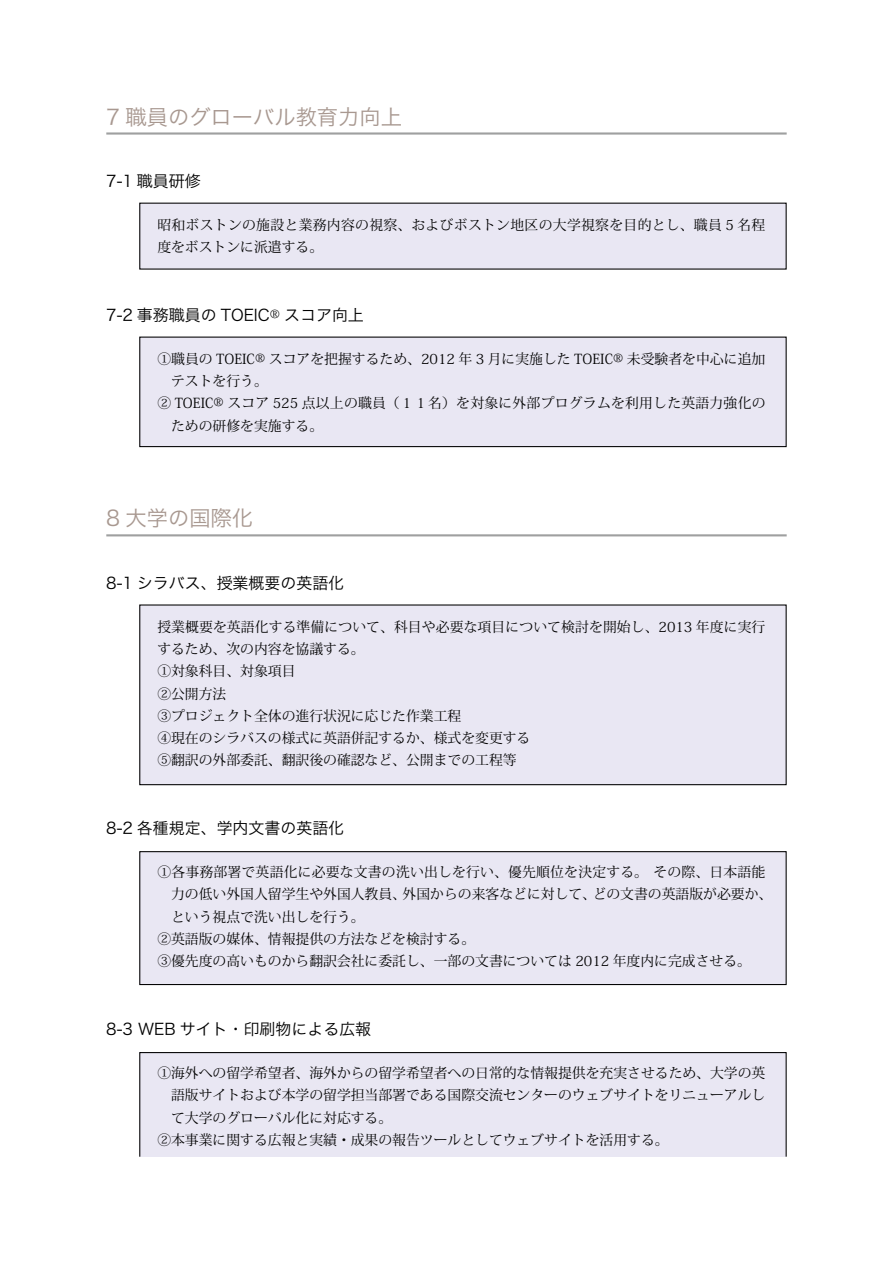
<style>
.page{position:relative;width:893px;height:1263px;background:#fff}
.page>*{position:absolute;margin:0;border:0;box-sizing:border-box;transform-origin:0 0}
.t1{font:21.3px "Hira Kaku Pro W3";color:#a89890}
.t2{font:15.9px "Hira Kaku Pro W3";color:#000}
.t3{font:13.8px/22.4px "Koz Min Pro";color:#000}
.t4{font:13.8px/22.4px "Koz Min Pro";letter-spacing:.025em;color:#000}
.s1{font-family:"Koz Min Pro";font-size:13.8px}
</style>
<div class="page">
<div style="left:140px;top:852px;width:646px;height:132px;background:#e9e7f3"></div>
<div style="left:139px;top:851px;width:648px;height:134px;border:1px solid #000"></div>
<div style="left:140px;top:337px;width:646px;height:110px;background:#e9e7f3"></div>
<div style="left:139px;top:337px;width:648px;height:110px;border:1px solid #000"></div>
<div style="left:140px;top:203px;width:646px;height:66px;background:#e9e7f3"></div>
<div style="left:140px;top:605px;width:646px;height:180px;background:#e9e7f3"></div>
<div style="left:139px;top:604px;width:648px;height:181px;border:1px solid #000"></div>
<div style="left:140px;top:1052px;width:646px;height:105px;background:#e9e7f3"></div>
<div style="left:139px;top:1052px;width:648px;height:105px;border:1px solid #000"></div>
<hr style="left:106px;top:534px;width:681px;height:2px;background:#9fa0a0">
<hr style="left:106px;top:132px;width:681px;height:3px;background:#9fa0a0">
<h1 class="t1" style="left:106px;top:98px;width:297px">7 職員のグローバル教育力向上</h1>
<p class="t2" style="left:106px;top:167px;width:96px">7-1 職員研修</p>
<p class="t4" style="left:157px;top:213px;width:610px">昭和ボストンの施設と業務内容の視察、およびボストン地区の大学視察を目的とし、職員 5 名程度をボストンに派遣する。</p>
<p class="t2" style="left:106px;top:301px;width:259px">7-2 事務職員の TOEIC<span class="s1">®</span> スコア向上</p>
<p class="t3" style="left:157px;top:347px;width:610px">①職員の TOEIC® スコアを把握するため、2012 年 3 月に実施した TOEIC® 未受験者を中心に追加　テストを行う。<br>② TOEIC® スコア 525 点以上の職員（１１名）を対象に外部プログラムを利用した英語力強化の　ための研修を実施する。</p>
<h1 class="t1" style="left:106px;top:499px;width:148px">8 大学の国際化</h1>
<p class="t2" style="left:106px;top:569px;width:239px">8-1 シラバス、授業概要の英語化</p>
<p class="t3" style="left:157px;top:615px;width:610px">授業概要を英語化する準備について、科目や必要な項目について検討を開始し、2013 年度に実行するため、次の内容を協議する。<br>①対象科目、対象項目<br>②公開方法<br>③プロジェクト全体の進行状況に応じた作業工程<br>④現在のシラバスの様式に英語併記するか、様式を変更する<br>⑤翻訳の外部委託、翻訳後の確認など、公開までの工程等</p>
<p class="t2" style="left:106px;top:814px;width:239px">8-2 各種規定、学内文書の英語化</p>
<p class="t3" style="left:157px;top:860px;width:616px">①各事務部署で英語化に必要な文書の洗い出しを行い、優先順位を決定する。 その際、日本語能　力の低い外国人留学生や外国人教員、外国からの来客などに対して、どの文書の英語版が必要か、　という視点で洗い出しを行う。<br>②英語版の媒体、情報提供の方法などを検討する。<br>③優先度の高いものから翻訳会社に委託し、一部の文書については 2012 年度内に完成させる。</p>
<p class="t2" style="left:106px;top:1015px;width:266px">8-3 WEB サイト・印刷物による広報</p>
<p class="t3" style="left:157px;top:1061px;width:610px">①海外への留学希望者、海外からの留学希望者への日常的な情報提供を充実させるため、大学の英　語版サイトおよび本学の留学担当部署である国際交流センターのウェブサイトをリニューアルし　て大学のグローバル化に対応する。<br>②本事業に関する広報と実績・成果の報告ツールとしてウェブサイトを活用する。</p>
</div>
